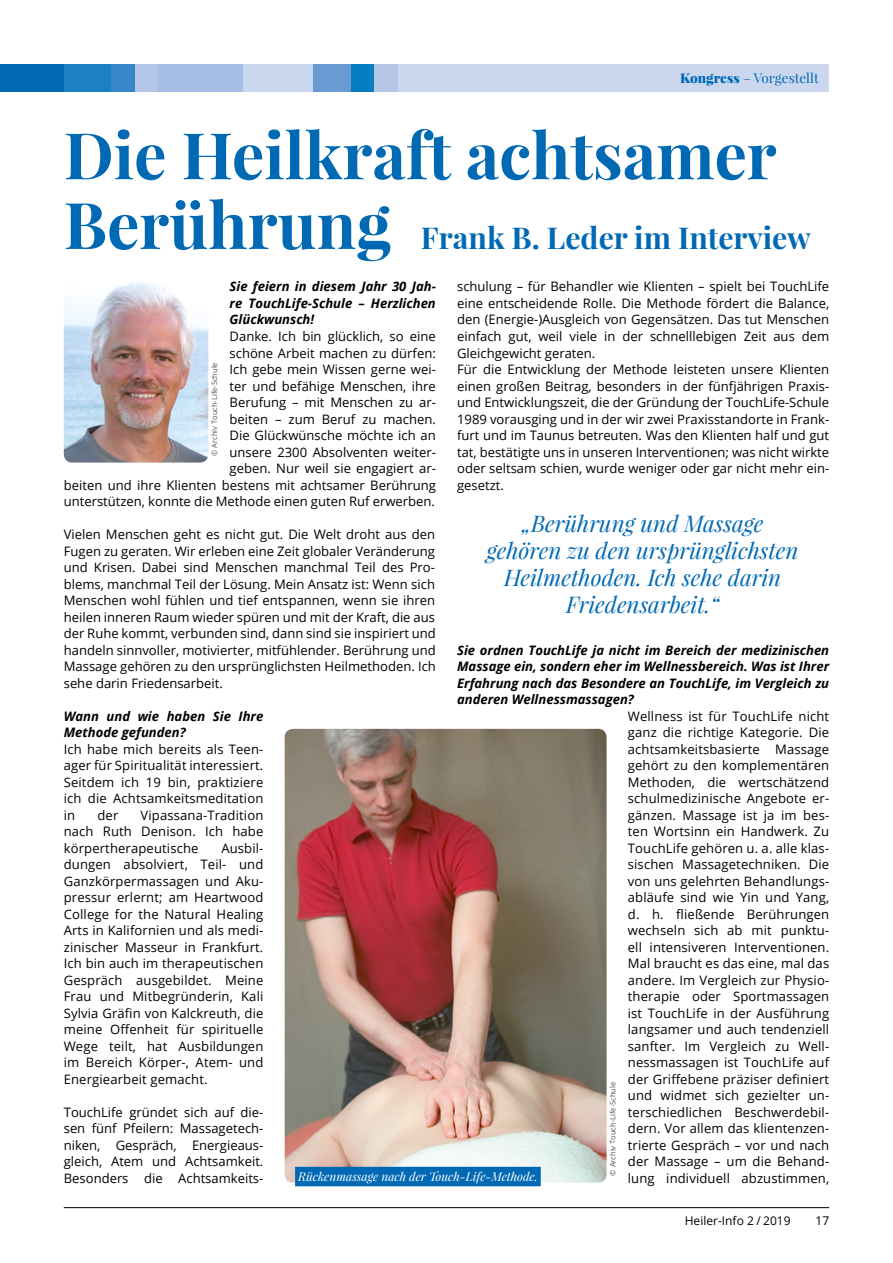
<style>
.page{position:relative;width:893px;height:1263px;background:#fff}
.page>*{position:absolute;margin:0;border:0;box-sizing:border-box;transform-origin:0 0}
.t1{font:700 64.5px/69.8px "Playfair Display";color:#0069b4}
.t2{font:700 30.15px "Playfair Display";color:#0069b4}
.t3{font:italic 22.5px/27px "Playfair Display";color:#0069b4;text-align:center}
.t4{font:13.5px "Playfair Display";color:#0069b4}
.t5{font:13.05px/16.5px "Open Sans";color:#000;text-align:justify}
.t6{font:italic 700 13.05px/16.5px "Open Sans";color:#000;text-align:justify}
.t7{font:italic 12px "Playfair Display";color:#fff}
.t8{font:12px "Open Sans";color:#000}
.t9{font:7.5px "Open Sans";color:#565656}
.s1{font-weight:900}
</style>
<div class="page">
<div style="left:64px;top:64px;width:47px;height:27px;background:#1c80c4"></div>
<div style="left:397px;top:64px;width:432px;height:27px;background:#cad7ef"></div>
<div style="left:374px;top:64px;width:23px;height:27px;background:#b3c6e8"></div>
<div style="left:135px;top:64px;width:23px;height:27px;background:#b3c6e8"></div>
<div style="left:350px;top:64px;width:24px;height:27px;background:#077dc2"></div>
<div style="left:111px;top:64px;width:24px;height:27px;background:#3786c7"></div>
<div style="left:313px;top:64px;width:37px;height:27px;background:#699bd2"></div>
<div style="left:243px;top:64px;width:70px;height:27px;background:#cad7ef"></div>
<div style="left:158px;top:64px;width:85px;height:27px;background:#a7bee4"></div>
<div style="left:0;top:64px;width:64px;height:27px;background:#0069b4"></div>
<img style="left:64px;top:282px;width:144px;height:181px">
<img style="left:285px;top:729px;width:322px;height:454px">
<div style="left:295px;top:1167px;width:246px;height:19px;background:#0069b4"></div>
<hr style="left:64px;top:1207px;width:765px;height:1px;background:#000">
<p class="t4" style="left:680px;top:70px;width:140px"><span class="s1">Kongress</span> – Vorgestellt</p>
<h1 class="t1" style="left:64px;top:120px;width:714px">Die Heilkraft achtsamer<br>Berührung</h1>
<p class="t6" style="left:230px;top:278px;width:208px">Sie feiern in diesem Jahr 30 Jah&shy;re TouchLife-Schule – Herzlichen Glückwunsch!</p>
<p class="t5" style="left:64px;top:328px;width:374px;text-align:right">Danke. Ich bin glücklich, so eine<br>schöne Arbeit machen zu dürfen:<br>Ich gebe mein Wissen gerne wei-<br>ter und befähige Menschen, ihre<br>Berufung – mit Menschen zu ar-<br>beiten – zum Beruf zu machen.<br>Die Glückwünsche möchte ich an<br>unsere 2300 Absolventen weiter-<br>geben. Nur weil sie engagiert ar-<br>beiten und ihre Klienten bestens mit achtsamer Berührung unterstützen, konnte die Methode einen guten Ruf erwerben.</p>
<p class="t5" style="left:64px;top:526px;width:374px">Vielen Menschen geht es nicht gut. Die Welt droht aus den Fugen zu geraten. Wir erleben eine Zeit globaler Veränderung und Krisen. Dabei sind Menschen manchmal Teil des Pro&shy;blems, manchmal Teil der Lösung. Mein Ansatz ist: Wenn sich Menschen wohl fühlen und tief entspannen, wenn sie ihren heilen inneren Raum wieder spüren und mit der Kraft, die aus der Ruhe kommt, verbunden sind, dann sind sie inspiriert und handeln sinnvoller, motivierter, mitfühlender. Berührung und Massage gehören zu den ursprünglichsten Heilmethoden. Ich sehe darin Friedensarbeit.</p>
<p class="t6" style="left:64px;top:707px;width:201px">Wann und wie haben Sie Ihre<br>Methode gefunden?</p>
<p class="t5" style="left:64px;top:740px;width:201px">Ich habe mich bereits als Teen&shy;ager für Spiritualität interessiert.<br>Seitdem ich 19 bin, praktiziere ich die Achtsamkeitsmeditation in</p>
<h2 class="t2" style="left:421px;top:219px;width:392px">Frank B. Leder im Interview</h2>
<p class="t5" style="left:457px;top:278px;width:374px;text-align:left">schulung – für Behandler wie Klienten – spielt bei TouchLife eine entscheidende Rolle. Die Methode fördert die Balance, den (Energie-)Ausgleich von Gegensätzen. Das tut Menschen einfach gut, weil viele in der schnelllebigen Zeit aus dem Gleichgewicht geraten.<br>Für die Entwicklung der Methode leisteten unsere Klienten einen großen Beitrag, besonders in der fünfjährigen Praxis&shy;und Entwicklungszeit, die der Gründung der TouchLife-Schule 1989 vorausging und in der wir zwei Praxisstandorte in Frank&shy;furt und im Taunus betreuten. Was den Klienten half und gut tat, bestätigte uns in unseren Interventionen; was nicht wirkte oder seltsam schien, wurde weniger oder gar nicht mehr ein&shy;gesetzt.</p>
<p class="t9" style="left:209px;top:456px;width:95px;rotate:-90deg">© Archiv Touch-Life-Schule</p>
<h3 class="t3" style="left:487px;top:510px;width:313px">„Berührung und Massage gehören zu den ursprünglichsten<br>Heilmethoden. Ich sehe darin<br>Friedensarbeit.“</h3>
<p class="t6" style="left:457px;top:641px;width:374px">Sie ordnen TouchLife ja nicht im Bereich der medizinischen Massage ein, sondern eher im Wellnessbereich. Was ist Ihrer Erfahrung nach das Besondere an TouchLife, im Vergleich zu anderen Wellnessmassagen?</p>
<p class="t5" style="left:628px;top:707px;width:203px">Wellness ist für TouchLife nicht ganz die richtige Kategorie. Die achtsamkeitsbasierte Massage gehört zu den komplementären Methoden, die wertschätzend schulmedizinische Angebote er&shy;gänzen. Massage ist ja im bes&shy;ten Wortsinn ein Handwerk. Zu TouchLife gehören u. a. alle klas&shy;sischen Massagetechniken. Die von uns gelehrten Behandlungs&shy;abläufe sind wie Yin und Yang, d. h. fließende Berührungen wechseln sich ab mit punktu&shy;ell intensiveren Interventionen.<br>Mal braucht es das eine, mal das andere. Im Vergleich zur Physio&shy;therapie oder Sportmassagen ist TouchLife in der Ausführung langsamer und auch tendenziell sanfter. Im Vergleich zu Well&shy;nessmassagen ist TouchLife auf der Griffebene präziser definiert und widmet sich gezielter un&shy;terschiedlichen Beschwerdebil&shy;dern. Vor allem das klientenzen&shy;trierte Gespräch – vor und nach der Massage – um die Behand&shy;lung individuell abzustimmen,</p>
<p class="t5" style="left:64px;top:806px;width:201px;text-indent:77px">Vipassana-Tradition nach Ruth Denison. Ich habe körpertherapeutische</p>
<p class="t5" style="left:97px;top:806px;width:22px">der</p>
<p class="t5" style="left:64px;top:839px;width:201px;text-indent:158px">Ausbil&shy;dungen absolviert, Teil- und Ganzkörpermassagen und Aku&shy;pressur erlernt; am Heartwood College for the Natural Healing Arts in Kalifornien und als medi&shy;zinischer Masseur in Frankfurt.<br>Ich bin auch im therapeutischen Gespräch ausgebildet. Meine Frau und Mitbegründerin, Kali Sylvia Gräfin von Kalckreuth, die meine Offenheit für spirituelle Wege teilt, hat Ausbildungen im Bereich Körper-, Atem- und Energiearbeit gemacht.</p>
<p class="t5" style="left:64px;top:1103px;width:201px">TouchLife gründet sich auf die&shy;sen fünf Pfeilern: Massagetech&shy;niken, Gespräch, Energieaus&shy;gleich, Atem und Achtsamkeit.<br>Besonders die Achtsamkeits-</p>
<p class="t9" style="left:608px;top:1175px;width:95px;rotate:-90deg">© Archiv Touch-Life-Schule</p>
<p class="t7" style="left:298px;top:1168px;width:241px">Rückenmassage nach der Touch-Life-Methode.</p>
<p class="t8" style="left:685px;top:1213px;width:107px">Heiler-Info 2 / 2019</p>
<p class="t8" style="left:815px;top:1213px;width:15px">17</p>
</div>
